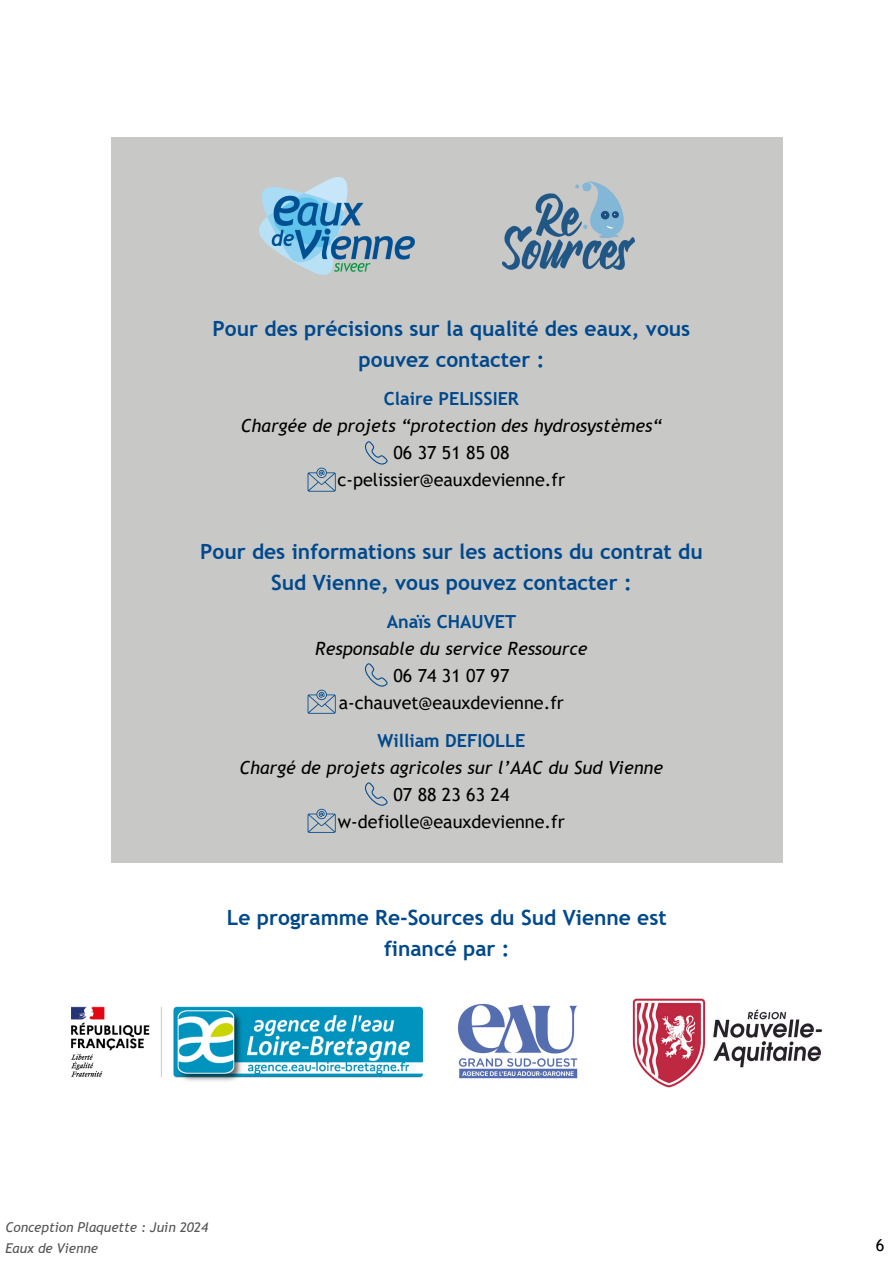
<style>
.page{position:relative;width:894px;height:1264px;background:#fff}
.page>*{position:absolute;margin:0;border:0;box-sizing:border-box;transform-origin:0 0}
.t1{font:700 21px/31.5px "Trebuchet MS";color:#00498c;text-align:center}
.t2{font:italic 18px/27px "Trebuchet MS";color:#000;text-align:center}
.t3{font:18px/27px "Trebuchet MS";color:#000;text-align:center}
.t4{font:16.5px "Trebuchet MS";color:#000}
.t5{font:italic 13.5px "Trebuchet MS";color:#545454}
.s1{font-weight:700;font-style:normal;color:#00498c}
.s2{font-style:normal}
.s3{font-weight:700;color:#00498c}
.s4{font-style:italic}
</style>
<div class="page">
<div style="left:111px;top:137px;width:671px;height:725px;background:#c8c8c7"></div>
<img style="left:632px;top:998px;width:191px;height:90px">
<img style="left:71px;top:1006px;width:352px;height:75px">
<img style="left:458px;top:1003px;width:120px;height:76px">
<img style="left:259px;top:177px;width:155px;height:97px">
<img style="left:502px;top:182px;width:132px;height:87px">
<svg style="left:365px;top:782px;width:23px;height:23px"></svg>
<svg style="left:307px;top:808px;width:28px;height:24px"></svg>
<svg style="left:365px;top:663px;width:23px;height:23px"></svg>
<svg style="left:307px;top:689px;width:28px;height:24px"></svg>
<svg style="left:365px;top:441px;width:23px;height:23px"></svg>
<svg style="left:307px;top:467px;width:28px;height:24px"></svg>
<p class="t1" style="left:212px;top:312px;width:479px">Pour des précisions sur la qualité des eaux, vous pouvez contacter :</p>
<p class="t2" style="left:241px;top:385px;width:422px"><span class="s1">Claire PELISSIER<br></span>Chargée de projets “protection des hydrosystèmes“<br><span class="s2">06 37 51 85 08<br>c-pelissier@eauxdevienne.fr</span></p>
<h2 class="t1" style="left:200px;top:535px;width:504px">Pour des informations sur les actions du contrat du<br>Sud Vienne, vous pouvez contacter :</h2>
<h2 class="t3" style="left:315px;top:608px;width:273px"><span class="s3">Anaïs CHAUVET<br></span><span class="s4">Responsable du service Ressource<br></span>06 74 31 07 97 a-chauvet@eauxdevienne.fr</h2>
<p class="t2" style="left:239px;top:726px;width:425px"><span class="s1">William DEFIOLLE<br></span>Chargé de projets agricoles sur l’AAC du Sud Vienne<br><span class="s2">07 88 23 63 24<br>w-defiolle@eauxdevienne.fr</span></p>
<p class="t1" style="left:227px;top:901px;width:441px">Le programme Re-Sources du Sud Vienne est financé par :</p>
<p class="t5" style="left:5px;top:1219px;width:204px">Conception Plaquette : Juin 2024</p>
<p class="t5" style="left:5px;top:1239px;width:94px">Eaux de Vienne</p>
<p class="t4" style="left:875px;top:1235px;width:10px">6</p>
</div>
